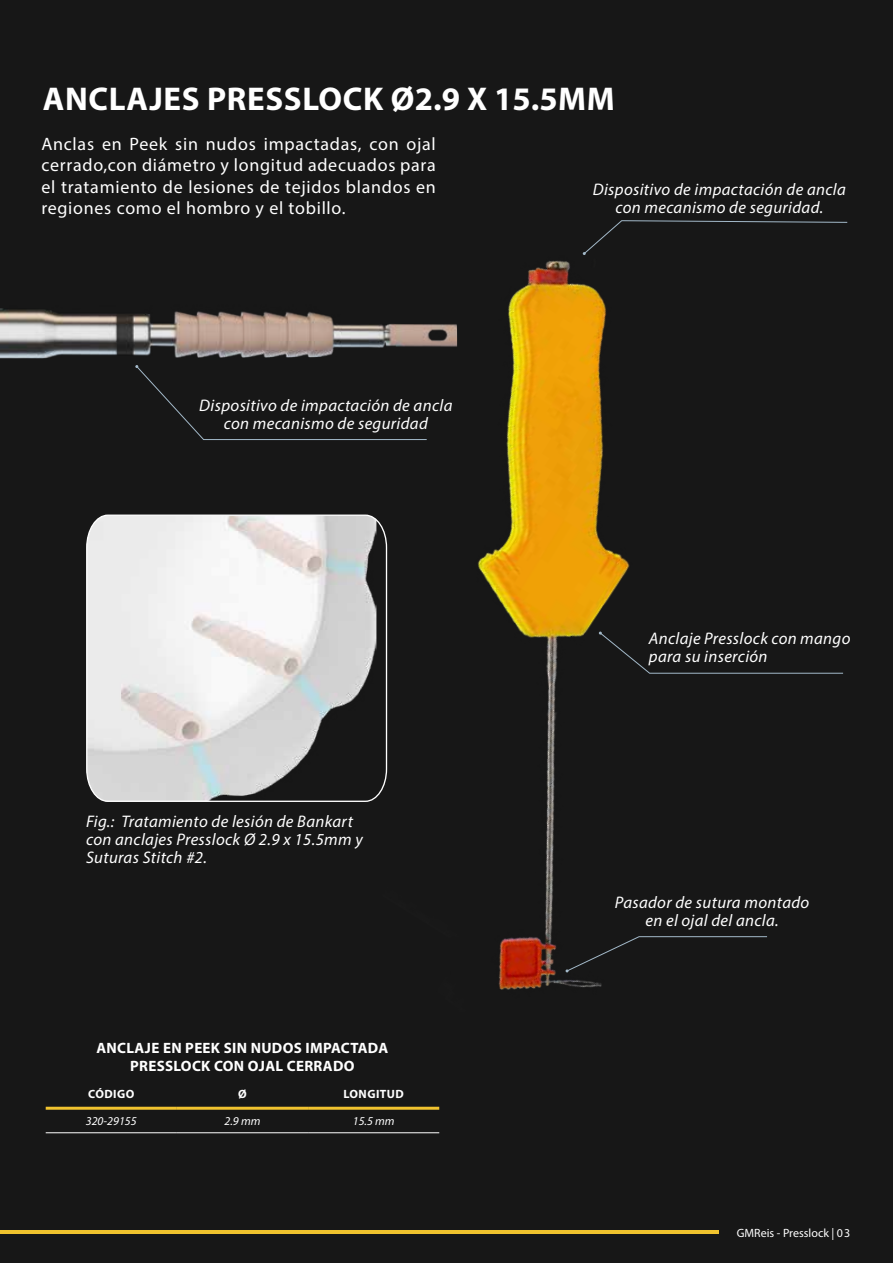
<style>
.page{position:relative;width:893px;height:1263px;background:#171717}
.page>*{position:absolute;margin:0;border:0;box-sizing:border-box;transform-origin:0 0}
.t1{font:700 33px "Myriad Pro";letter-spacing:.02em;color:#fff}
.t2{font:18px/21.6px "Myriad Pro";letter-spacing:.04em;color:#fff;text-align:justify}
.t3{font:italic 16.8px/18px "Myriad Pro";letter-spacing:.02em;color:#fff;text-align:center}
.t4{font:700 15px/17.5px "Myriad Pro";letter-spacing:.02em;color:#fff;text-align:center}
.t5{font:italic 12px "Myriad Pro";color:#fff}
.t6{font:12px "Myriad Pro";color:#fff}
.t7{font:700 12px "Myriad Pro";letter-spacing:.04em;color:#fff}
</style>
<div class="page">
<img style="left:457px;top:253px;width:173px;height:737px">
<svg style="left:86px;top:514px;width:302px;height:288px"></svg>
<svg style="left:566px;top:936px;width:202px;height:36px"></svg>
<svg style="left:599px;top:632px;width:245px;height:42px"></svg>
<svg style="left:135px;top:365px;width:292px;height:75px"></svg>
<svg style="left:583px;top:220px;width:265px;height:35px"></svg>
<img style="left:0;top:308px;width:457px;height:51px">
<hr style="left:46px;top:1107px;width:131px;height:3px;background:#f1c32f">
<hr style="left:177px;top:1107px;width:131px;height:3px;background:#f1c32f">
<hr style="left:308px;top:1107px;width:131px;height:3px;background:#f1c32f">
<hr style="left:46px;top:1132px;width:131px;height:1px;background:#fff">
<hr style="left:177px;top:1132px;width:131px;height:1px;background:#fff">
<hr style="left:308px;top:1132px;width:131px;height:1px;background:#fff">
<hr style="left:0;top:1231px;width:719px;height:3px;background:#f0c32e">
<h1 class="t1" style="left:43px;top:77px;width:573px">ANCLAJES PRESSLOCK Ø2.9 X 15.5MM</h1>
<p class="t2" style="left:41px;top:132px;width:396px">Anclas en Peek sin nudos impactadas, con ojal cerrado,con diámetro y longitud adecuados para el tratamiento de lesiones de tejidos blandos en regiones como el hombro y el tobillo.</p>
<p class="t3" style="left:199px;top:396px;width:255px">Dispositivo de impactación de ancla con mecanismo de seguridad</p>
<p class="t3" style="left:86px;top:812px;width:278px;text-align:left">Fig.: Tratamiento de lesión de Bankart con anclajes Presslock Ø 2.9 x 15.5mm y<br>Suturas Stitch #2.</p>
<p class="t4" style="left:96px;top:1039px;width:293px">ANCLAJE EN PEEK SIN NUDOS IMPACTADA<br>PRESSLOCK CON OJAL CERRADO</p>
<p class="t7" style="left:88px;top:1086px;width:48px">CÓDIGO</p>
<p class="t7" style="left:238px;top:1086px;width:10px">Ø</p>
<p class="t7" style="left:343px;top:1086px;width:62px">LONGITUD</p>
<p class="t5" style="left:86px;top:1113px;width:52px">320-29155</p>
<p class="t5" style="left:225px;top:1113px;width:37px">2.9 mm</p>
<p class="t5" style="left:353px;top:1113px;width:43px">15.5 mm</p>
<p class="t3" style="left:593px;top:181px;width:255px">Dispositivo de impactación de ancla con mecanismo de seguridad.</p>
<p class="t3" style="left:649px;top:629px;width:203px;text-align:left">Anclaje Presslock con mango para su inserción</p>
<p class="t3" style="left:615px;top:893px;width:196px">Pasador de sutura montado en el ojal del ancla.</p>
<p class="t6" style="left:737px;top:1225px;width:115px">GMReis - Presslock | 03</p>
</div>
